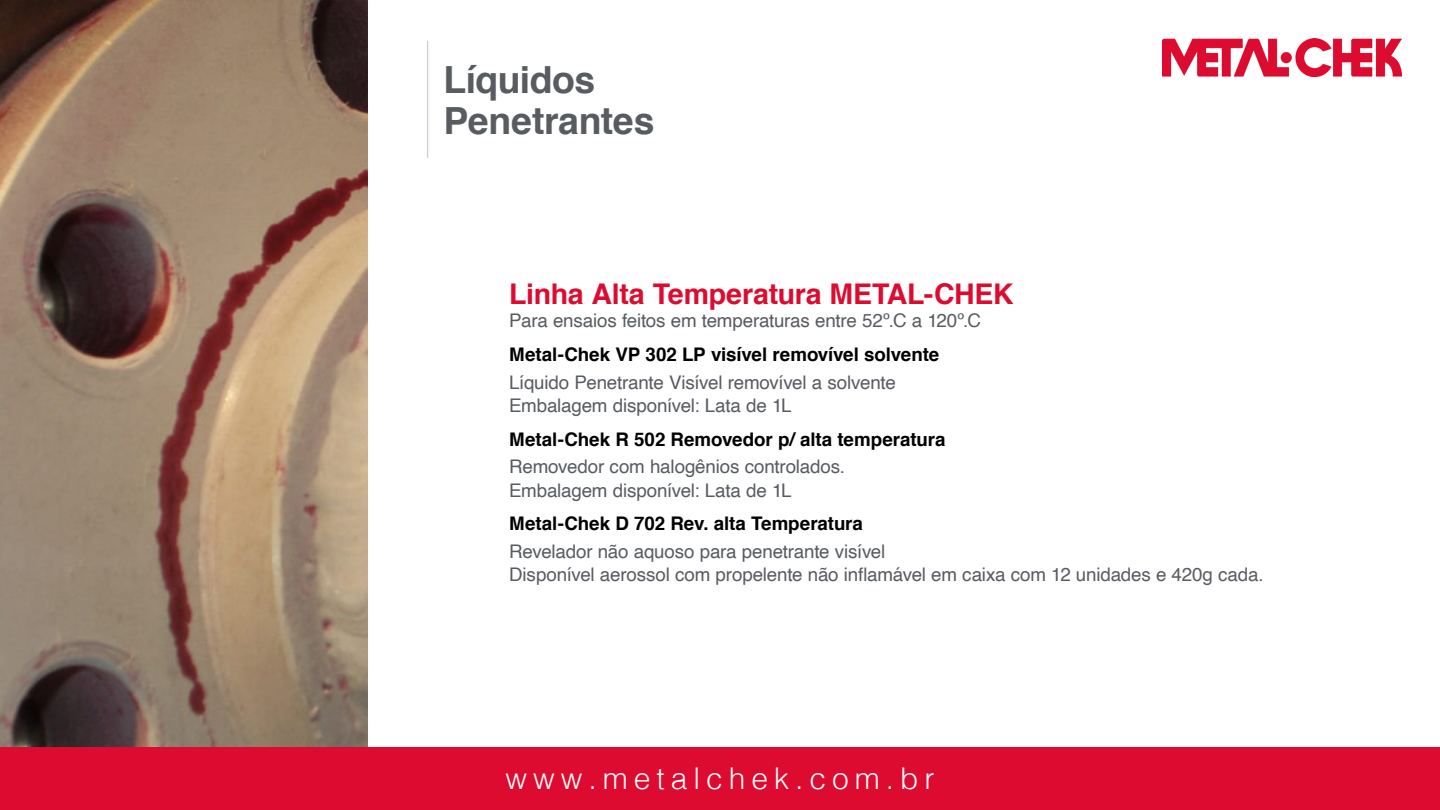
<style>
.page{position:relative;width:1440px;height:810px;background:#fff}
.page>*{position:absolute;margin:0;border:0;box-sizing:border-box;transform-origin:0 0}
.t1{font:700 37.42px/41.2px "Helvetica";letter-spacing:-.01em;color:#585c61}
.t2{font:300 30px "Helvetica";letter-spacing:.2em;color:#fff}
.t3{font:700 28.5px "Helvetica";letter-spacing:-.01em;color:#dd0b2f}
.t4{font:18.75px/23.2px "Helvetica";letter-spacing:-.01em;color:#585c61}
.t5{font:700 18.75px "Helvetica";letter-spacing:-.005em;color:#000}
</style>
<div class="page">
<img style="left:0;top:0;width:429px;height:747px">
<img style="left:1162px;top:38px;width:239px;height:38px">
<div style="left:0;top:747px;width:1440px;height:63px;background:#dd0b2f"></div>
<hr style="left:427px;top:41px;width:1px;height:117px;background:#cdcecf">
<h1 class="t1" style="left:444px;top:59px;width:212px">Líquidos<br>Penetrantes</h1>
<h3 class="t3" style="left:509px;top:271px;width:506px">Linha Alta Temperatura METAL-CHEK</h3>
<p class="t4" style="left:509px;top:310px;width:473px">Para ensaios feitos em temperaturas entre 52º.C a 120º.C</p>
<p class="t5" style="left:509px;top:339px;width:431px">Metal-Chek VP 302 LP visível removível solvente</p>
<p class="t4" style="left:509px;top:371px;width:388px">Líquido Penetrante Visível removível a solvente<br>Embalagem disponível: Lata de 1L</p>
<p class="t5" style="left:509px;top:424px;width:438px">Metal-Chek R 502 Removedor p/ alta temperatura</p>
<p class="t4" style="left:509px;top:456px;width:337px">Removedor com halogênios controlados.<br>Embalagem disponível: Lata de 1L</p>
<p class="t5" style="left:509px;top:509px;width:355px">Metal-Chek D 702 Rev. alta Temperatura</p>
<p class="t4" style="left:509px;top:541px;width:756px">Revelador não aquoso para penetrante visível<br>Disponível aerossol com propelente não inflamável em caixa com 12 unidades e 420g cada.</p>
<h2 class="t2" style="left:505px;top:753px;width:431px">www.metalchek.com.br</h2>
</div>
